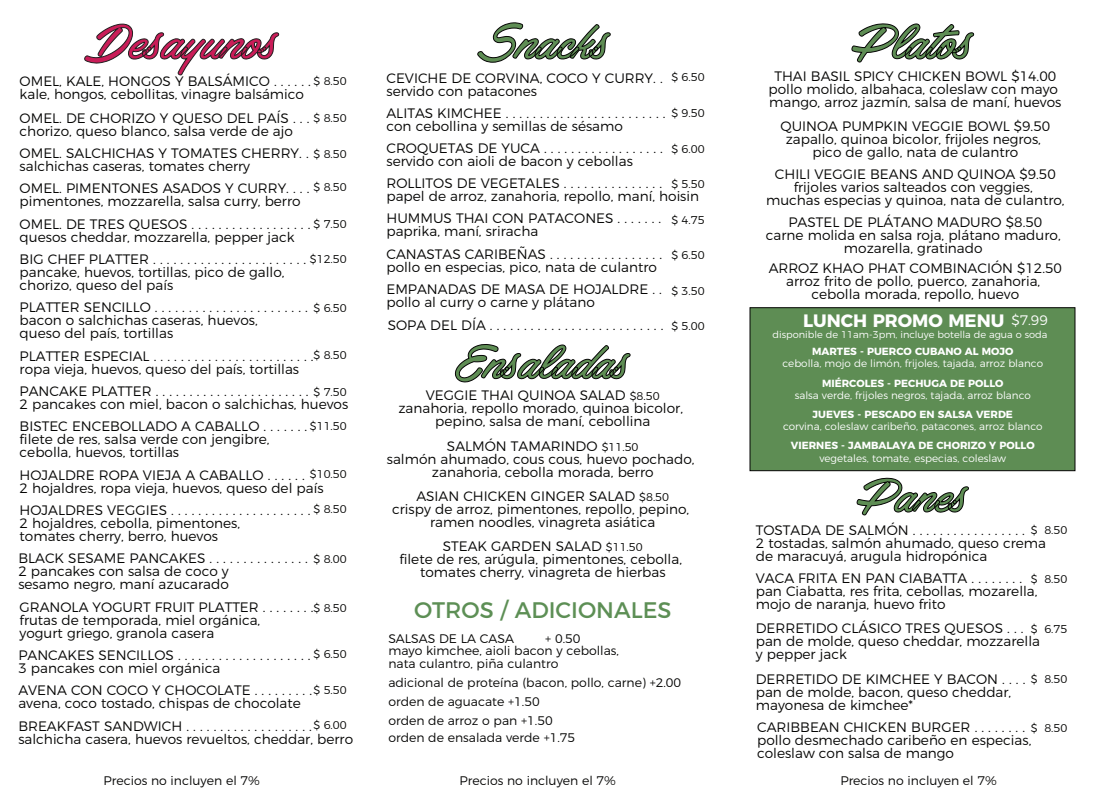
<style>
.page{position:relative;width:1095px;height:803px;background:#fff}
.page>*{position:absolute;margin:0;border:0;box-sizing:border-box;transform-origin:0 0}
.t1{font:57px "Haydon Brush PERSONALUSE";color:#5e8d54}
.t2{font:57px "Haydon Brush PERSONALUSE";color:#c91d58}
.t3{font:54.88px "Haydon Brush PERSONALUSE";color:#5e8d54}
.t4{font:22.5px "Montserrat";color:#5d8f55}
.t5{font:700 17.88px "Montserrat";color:#fff}
.t6{font:300 13.75px/13px "Montserrat";color:#050504}
.t7{font:300 13.75px "Montserrat";color:#fff}
.t8{font:300 12.38px/12.4px "Montserrat";color:#050504}
.t9{font:300 11.25px "Montserrat";color:#050504}
.t10{font:300 10.38px "Montserrat";color:#fff}
.t11{font:700 10.38px "Montserrat";color:#fff}
.t12{font:300 9.75px "Montserrat";color:#fff}
.s1{font-size:11.25px}
</style>
<div class="page">
<div style="left:750px;top:307px;width:325px;height:164px;background:#5e8d54;border:1px solid #050504"></div>
<svg style="left:455px;top:344px;width:175px;height:38px"></svg>
<svg style="left:477px;top:23px;width:134px;height:39px"></svg>
<svg style="left:852px;top:23px;width:122px;height:39px"></svg>
<svg style="left:857px;top:478px;width:112px;height:37px"></svg>
<svg style="left:84px;top:24px;width:195px;height:51px"></svg>
<h1 class="t2" style="left:85px;top:12px;width:196px">Desayunos</h1>
<p class="t6" style="left:20px;top:74px;width:293px">OMEL, KALE, HONGOS Y BALSÁMICO . . . . . . kale, hongos, cebollitas, vinagre balsámico</p>
<p class="t9" style="left:313px;top:72px;width:35px">$ 8.50</p>
<p class="t6" style="left:20px;top:110px;width:291px">OMEL. DE CHORIZO Y QUESO DEL PAÍS . . . chorizo, queso blanco, salsa verde de ajo</p>
<p class="t9" style="left:313px;top:110px;width:35px">$ 8.50</p>
<p class="t9" style="left:313px;top:145px;width:35px">$ 8.50</p>
<p class="t6" style="left:20px;top:145px;width:291px">OMEL. SALCHICHAS Y TOMATES CHERRY. . salchichas caseras, tomates cherry</p>
<p class="t9" style="left:313px;top:178px;width:35px">$ 8.50</p>
<p class="t9" style="left:313px;top:215px;width:35px">$ 7.50</p>
<p class="t6" style="left:20px;top:181px;width:291px">OMEL. PIMENTONES ASADOS Y CURRY. . . . pimentones, mozzarella, salsa curry, berro</p>
<p class="t6" style="left:20px;top:216px;width:292px">OMEL. DE TRES QUESOS . . . . . . . . . . . . . . . . . . quesos cheddar, mozzarella, pepper jack</p>
<p class="t6" style="left:20px;top:251px;width:288px">BIG CHEF PLATTER . . . . . . . . . . . . . . . . . . . . . . . pancake, huevos, tortillas, pico de gallo, chorizo, queso del país</p>
<p class="t9" style="left:310px;top:250px;width:38px">$12.50</p>
<p class="t6" style="left:20px;top:300px;width:290px">PLATTER SENCILLO . . . . . . . . . . . . . . . . . . . . . . . bacon o salchichas caseras, huevos,<br>queso del país, tortillas</p>
<p class="t9" style="left:313px;top:299px;width:35px">$ 6.50</p>
<p class="t6" style="left:20px;top:348px;width:296px">PLATTER ESPECIAL . . . . . . . . . . . . . . . . . . . . . . . . ropa vieja, huevos, queso del país, tortillas</p>
<p class="t9" style="left:313px;top:346px;width:35px">$ 8.50</p>
<p class="t6" style="left:20px;top:383px;width:330px">PANCAKE PLATTER . . . . . . . . . . . . . . . . . . . . . . .<br>2 pancakes con miel, bacon o salchichas, huevos</p>
<p class="t9" style="left:313px;top:383px;width:35px">$ 7.50</p>
<p class="t6" style="left:20px;top:419px;width:289px">BISTEC ENCEBOLLADO A CABALLO . . . . . . . filete de res, salsa verde con jengibre, cebolla, huevos, tortillas</p>
<p class="t9" style="left:310px;top:417px;width:38px">$11.50</p>
<p class="t9" style="left:310px;top:465px;width:38px">$10.50</p>
<p class="t6" style="left:20px;top:502px;width:292px">HOJALDRES VEGGIES . . . . . . . . . . . . . . . . . . . . .<br>2 hojaldres, cebolla, pimentones,<br>tomates cherry, berro, huevos</p>
<p class="t6" style="left:20px;top:467px;width:306px">HOJALDRE ROPA VIEJA A CABALLO . . . . . .<br>2 hojaldres, ropa vieja, huevos, queso del país</p>
<p class="t9" style="left:313px;top:500px;width:35px">$ 8.50</p>
<p class="t9" style="left:313px;top:550px;width:35px">$ 8.00</p>
<p class="t6" style="left:18px;top:550px;width:291px">BLACK SESAME PANCAKES . . . . . . . . . . . . . . .<br>2 pancakes con salsa de coco y<br>sesamo negro, maní azucarado</p>
<p class="t6" style="left:20px;top:599px;width:295px">GRANOLA YOGURT FRUIT PLATTER . . . . . . . . frutas de temporada, miel orgánica,<br>yogurt griego, granola casera</p>
<p class="t9" style="left:313px;top:599px;width:35px">$ 8.50</p>
<p class="t9" style="left:313px;top:645px;width:35px">$ 6.50</p>
<p class="t6" style="left:18px;top:647px;width:294px">PANCAKES SENCILLOS . . . . . . . . . . . . . . . . . . . .<br>3 pancakes con miel orgánica</p>
<p class="t9" style="left:313px;top:681px;width:35px">$ 5.50</p>
<p class="t6" style="left:18px;top:682px;width:295px">AVENA CON COCO Y CHOCOLATE . . . . . . . . . avena, coco tostado, chispas de chocolate</p>
<p class="t9" style="left:313px;top:716px;width:35px">$ 6.00</p>
<p class="t6" style="left:18px;top:718px;width:336px">BREAKFAST SANDWICH . . . . . . . . . . . . . . . . . . . salchicha casera, huevos revueltos, cheddar, berro</p>
<p class="t8" style="left:103px;top:773px;width:158px">Precios no incluyen el 7%</p>
<h1 class="t1" style="left:478px;top:12px;width:134px">Snacks</h1>
<h1 class="t1" style="left:852px;top:12px;width:123px">Platos</h1>
<p class="t9" style="left:671px;top:68px;width:35px">$ 6.50</p>
<p class="t9" style="left:671px;top:105px;width:35px">$ 9.50</p>
<p class="t6" style="left:386px;top:70px;width:278px">CEVICHE DE CORVINA, COCO Y CURRY. . servido con patacones</p>
<p class="t6" style="left:386px;top:105px;width:281px">ALITAS KIMCHEE . . . . . . . . . . . . . . . . . . . . . . . . con cebollina y semillas de sésamo</p>
<p class="t6" style="left:386px;top:140px;width:278px">CROQUETAS DE YUCA . . . . . . . . . . . . . . . . . . servido con aioli de bacon y cebollas</p>
<p class="t6" style="left:386px;top:175px;width:314px">ROLLITOS DE VEGETALES . . . . . . . . . . . . . . . papel de arroz, zanahoria, repollo, maní, hoisin</p>
<p class="t6" style="left:386px;top:210px;width:276px">HUMMUS THAI CON PATACONES . . . . . . . paprika, maní, sriracha</p>
<p class="t6" style="left:386px;top:246px;width:277px">CANASTAS CARIBEÑAS . . . . . . . . . . . . . . . . . pollo en especias, pico, nata de culantro</p>
<p class="t9" style="left:671px;top:140px;width:35px">$ 6.00</p>
<p class="t9" style="left:671px;top:175px;width:35px">$ 5.50</p>
<p class="t9" style="left:671px;top:211px;width:35px">$ 4.75</p>
<p class="t9" style="left:671px;top:246px;width:35px">$ 6.50</p>
<p class="t9" style="left:671px;top:282px;width:35px">$ 3.50</p>
<p class="t6" style="left:386px;top:282px;width:277px">EMPANADAS DE MASA DE HOJALDRE . . pollo al curry o carne y plátano</p>
<p class="t6" style="left:388px;top:318px;width:277px">SOPA DEL DÍA . . . . . . . . . . . . . . . . . . . . . . . . . .</p>
<h2 class="t3" style="left:455px;top:333px;width:176px">Ensaladas</h2>
<p class="t9" style="left:671px;top:317px;width:35px">$ 5.00</p>
<p class="t6" style="left:398px;top:388px;width:286px;text-align:center">VEGGIE THAI QUINOA SALAD <span class="s1">$8.50 </span>zanahoria, repollo morado, quinoa bicolor, pepino, salsa de maní, cebollina</p>
<p class="t6" style="left:387px;top:438px;width:309px;text-align:center">SALMÓN TAMARINDO <span class="s1">$11.50<br></span>salmón ahumado, cous cous, huevo pochado, zanahoria, cebolla morada, berro</p>
<p class="t6" style="left:392px;top:488px;width:298px;text-align:center">ASIAN CHICKEN GINGER SALAD <span class="s1">$8.50<br></span>crispy de arroz, pimentones, repollo, pepino, ramen noodles, vinagreta asiática</p>
<p class="t6" style="left:399px;top:538px;width:284px;text-align:center">STEAK GARDEN SALAD <span class="s1">$11.50<br></span>filete de res, arúgula, pimentones, cebolla, tomates cherry, vinagreta de hierbas</p>
<h3 class="t4" style="left:414px;top:592px;width:259px">OTROS / ADICIONALES</h3>
<p class="t8" style="left:545px;top:631px;width:37px">+ 0.50</p>
<p class="t8" style="left:388px;top:631px;width:232px">SALSAS DE LA CASA<br>mayo kimchee, aioli bacon y cebollas, nata culantro, piña culantro</p>
<p class="t8" style="left:388px;top:675px;width:294px">adicional de proteína (bacon, pollo, carne) +2.00</p>
<p class="t8" style="left:388px;top:712px;width:166px">orden de arroz o pan +1.50</p>
<p class="t8" style="left:388px;top:694px;width:153px">orden de aguacate +1.50</p>
<p class="t8" style="left:388px;top:730px;width:188px">orden de ensalada verde +1.75</p>
<p class="t6" style="left:769px;top:69px;width:294px;text-align:center">THAI BASIL SPICY CHICKEN BOWL $14.00 pollo molido, albahaca, coleslaw con mayo mango, arroz jazmín, salsa de maní, huevos</p>
<p class="t6" style="left:780px;top:118px;width:271px;text-align:center">QUINOA PUMPKIN VEGGIE BOWL $9.50 zapallo, quinoa bicolor, frijoles negros, pico de gallo, nata de culantro</p>
<p class="t6" style="left:766px;top:166px;width:300px;text-align:center">CHILI VEGGIE BEANS AND QUINOA $9.50 frijoles varios salteados con veggies,<br>muchas especias y quinoa, nata de culantro,</p>
<p class="t6" style="left:766px;top:214px;width:296px;text-align:center">PASTEL DE PLÁTANO MADURO $8.50 carne molida en salsa roja, plátano maduro, mozarella, gratinado</p>
<p class="t6" style="left:769px;top:260px;width:295px;text-align:center">ARROZ KHAO PHAT COMBINACIÓN $12.50 arroz frito de pollo, puerco, zanahoria, cebolla morada, repollo, huevo</p>
<p class="t7" style="left:1011px;top:309px;width:38px">$7.99</p>
<p class="t12" style="left:773px;top:327px;width:276px">disponible de 11am-3pm, incluye botella de agua o soda</p>
<h3 class="t5" style="left:803px;top:306px;width:203px">LUNCH PROMO MENU</h3>
<p class="t11" style="left:812px;top:343px;width:203px">MARTES - PUERCO CUBANO AL MOJO</p>
<p class="t10" style="left:782px;top:355px;width:262px">cebolla, mojo de limón, frijoles, tajada, arroz blanco</p>
<p class="t11" style="left:822px;top:375px;width:183px">MIÉRCOLES - PECHUGA DE POLLO</p>
<p class="t10" style="left:795px;top:387px;width:238px">salsa verde, frijoles negros, tajada, arroz blanco</p>
<p class="t11" style="left:813px;top:406px;width:202px">JUEVES - PESCADO EN SALSA VERDE</p>
<p class="t10" style="left:783px;top:418px;width:261px">corvina, coleslaw caribeño, patacones, arroz blanco</p>
<p class="t11" style="left:791px;top:437px;width:245px">VIERNES - JAMBALAYA DE CHORIZO Y POLLO</p>
<p class="t10" style="left:819px;top:449px;width:188px">vegetales, tomate, especias, coleslaw</p>
<h2 class="t3" style="left:857px;top:466px;width:113px">Panes</h2>
<p class="t6" style="left:756px;top:522px;width:292px">TOSTADA DE SALMÓN . . . . . . . . . . . . . . . . .<br>2 tostadas, salmón ahumado, queso crema de maracuyá, arugula hidropónica</p>
<p class="t6" style="left:756px;top:570px;width:283px">VACA FRITA EN PAN CIABATTA . . . . . . . . pan Ciabatta, res frita, cebollas, mozarella, mojo de naranja, huevo frito</p>
<p class="t6" style="left:756px;top:620px;width:286px">DERRETIDO CLÁSICO TRES QUESOS . . . pan de molde, queso cheddar, mozzarella y pepper jack</p>
<p class="t6" style="left:756px;top:671px;width:271px">DERRETIDO DE KIMCHEE Y BACON . . . . pan de molde, bacon, queso cheddar, mayonesa de kimchee*</p>
<p class="t9" style="left:1031px;top:521px;width:38px">$ 8.50</p>
<p class="t9" style="left:1031px;top:570px;width:38px">$ 8.50</p>
<p class="t9" style="left:1031px;top:620px;width:38px">$ 6.75</p>
<p class="t9" style="left:1031px;top:670px;width:38px">$ 8.50</p>
<p class="t9" style="left:1031px;top:719px;width:38px">$ 8.50</p>
<p class="t6" style="left:757px;top:719px;width:276px">CARIBBEAN CHICKEN BURGER . . . . . . . . pollo desmechado caribeño en especias, coleslaw con salsa de mango</p>
<p class="t8" style="left:460px;top:773px;width:158px">Precios no incluyen el 7%</p>
<p class="t8" style="left:840px;top:773px;width:158px">Precios no incluyen el 7%</p>
</div>
